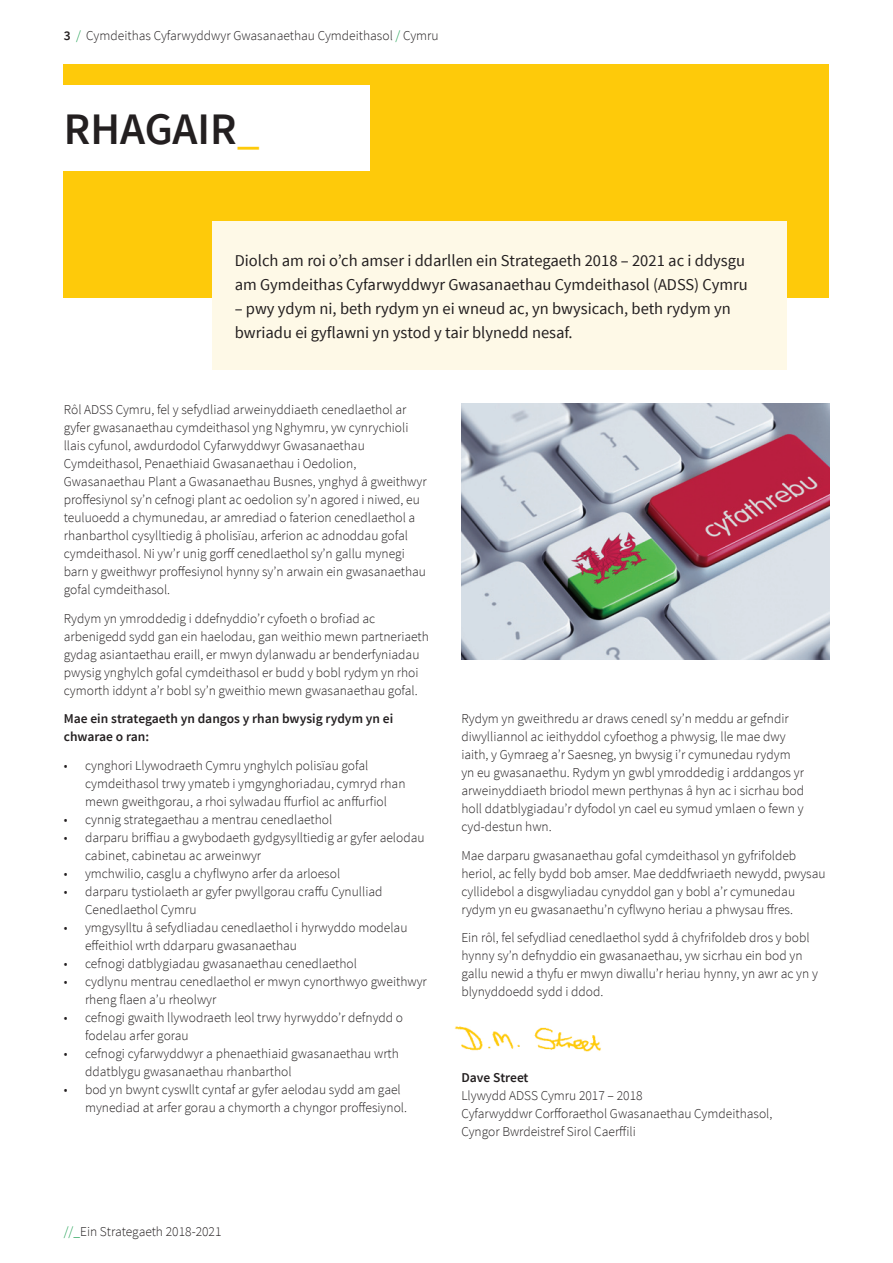
<style>
.page{position:relative;width:893px;height:1263px;background:#fff}
.page>*{position:absolute;margin:0;border:0;box-sizing:border-box;transform-origin:0 0}
.t1{font:600 45px "Source Sans Pro";color:#231f20}
.t2{font:16.5px/24px "Source Sans Pro";color:#231f20}
.t3{font:300 13.5px/18px "Source Sans Pro";color:#231f20}
.t4{font:600 13.5px/18px "Source Sans Pro";color:#231f20}
.s1{font-weight:600}
.s2{color:#119a48}
.s3{color:#feca0a}
</style>
<div class="page">
<div style="left:64px;top:64px;width:765px;height:234px;background:#feca0a"></div>
<div style="left:51px;top:85px;width:319px;height:85px;background:#fff"></div>
<div style="left:213px;top:221px;width:574px;height:149px;background:#fef9e7"></div>
<img style="left:454px;top:1026px;width:147px;height:26px">
<img style="left:461px;top:404px;width:368px;height:255px">
<p class="t3" style="left:64px;top:26px;width:376px"><span class="s1">3</span> <span class="s2">/</span> Cymdeithas Cyfarwyddwyr Gwasanaethau Cymdeithasol <span class="s2">/</span> Cymru</p>
<h1 class="t1" style="left:64px;top:101px;width:197px">Rhagair<span class="s3">_</span></h1>
<p class="t2" style="left:235px;top:249px;width:515px">Diolch am roi o’ch amser i ddarllen ein Strategaeth 2018 – 2021 ac i ddysgu am Gymdeithas Cyfarwyddwyr Gwasanaethau Cymdeithasol (ADSS) Cymru</p>
<p class="t2" style="left:235px;top:297px;width:498px">– pwy ydym ni, beth rydym yn ei wneud ac, yn bwysicach, beth rydym yn bwriadu ei gyflawni yn ystod y tair blynedd nesaf.</p>
<p class="t3" style="left:64px;top:401px;width:364px">Rôl ADSS Cymru, fel y sefydliad arweinyddiaeth cenedlaethol ar gyfer gwasanaethau cymdeithasol yng Nghymru, yw cynrychioli llais cyfunol, awdurdodol Cyfarwyddwyr Gwasanaethau Cymdeithasol, Penaethiaid Gwasanaethau i Oedolion, Gwasanaethau Plant a Gwasanaethau Busnes, ynghyd â gweithwyr proffesiynol sy’n cefnogi plant ac oedolion sy’n agored i niwed, eu teuluoedd a chymunedau, ar amrediad o faterion cenedlaethol a rhanbarthol cysylltiedig â pholisïau, arferion ac adnoddau gofal cymdeithasol. Ni yw’r unig gorff cenedlaethol sy’n gallu mynegi barn y gweithwyr proffesiynol hynny sy’n arwain ein gwasanaethau gofal cymdeithasol.</p>
<p class="t3" style="left:64px;top:609px;width:367px">Rydym yn ymroddedig i ddefnyddio’r cyfoeth o brofiad ac arbenigedd sydd gan ein haelodau, gan weithio mewn partneriaeth gydag asiantaethau eraill, er mwyn dylanwadu ar benderfyniadau pwysig ynghylch gofal cymdeithasol er budd y bobl rydym yn rhoi cymorth iddynt a’r bobl sy’n gweithio mewn gwasanaethau gofal.</p>
<p class="t4" style="left:64px;top:710px;width:331px">Mae ein strategaeth yn dangos y rhan bwysig rydym yn ei chwarae o ran:</p>
<p class="t3" style="left:85px;top:756px;width:322px;text-indent:-21px">• cynghori Llywodraeth Cymru ynghylch polisïau gofal cymdeithasol trwy ymateb i ymgynghoriadau, cymryd rhan mewn gweithgorau, a rhoi sylwadau ffurfiol ac anffurfiol</p>
<p class="t3" style="left:64px;top:810px;width:270px">• cynnig strategaethau a mentrau cenedlaethol</p>
<p class="t3" style="left:85px;top:828px;width:341px;text-indent:-21px">• darparu briffiau a gwybodaeth gydgysylltiedig ar gyfer aelodau cabinet, cabinetau ac arweinwyr</p>
<p class="t3" style="left:64px;top:864px;width:278px">• ymchwilio, casglu a chyflwyno arfer da arloesol</p>
<p class="t3" style="left:85px;top:882px;width:299px;text-indent:-21px">• darparu tystiolaeth ar gyfer pwyllgorau craffu Cynulliad<br>Cenedlaethol Cymru</p>
<p class="t3" style="left:85px;top:918px;width:324px;text-indent:-21px">• ymgysylltu â sefydliadau cenedlaethol i hyrwyddo modelau effeithiol wrth ddarparu gwasanaethau</p>
<p class="t3" style="left:64px;top:954px;width:295px">• cefnogi datblygiadau gwasanaethau cenedlaethol</p>
<p class="t3" style="left:85px;top:972px;width:343px;text-indent:-21px">• cydlynu mentrau cenedlaethol er mwyn cynorthwyo gweithwyr rheng flaen a’u rheolwyr</p>
<p class="t3" style="left:85px;top:1008px;width:320px;text-indent:-21px">• cefnogi gwaith llywodraeth leol trwy hyrwyddo’r defnydd o fodelau arfer gorau</p>
<p class="t3" style="left:85px;top:1044px;width:315px;text-indent:-21px">• cefnogi cyfarwyddwyr a phenaethiaid gwasanaethau wrth ddatblygu gwasanaethau rhanbarthol</p>
<p class="t3" style="left:85px;top:1080px;width:323px;text-indent:-21px">• bod yn bwynt cyswllt cyntaf ar gyfer aelodau sydd am gael mynediad at arfer gorau a chymorth a chyngor proffesiynol.</p>
<p class="t3" style="left:461px;top:710px;width:344px">Rydym yn gweithredu ar draws cenedl sy’n meddu ar gefndir diwylliannol ac ieithyddol cyfoethog a phwysig, lle mae dwy iaith, y Gymraeg a’r Saesneg, yn bwysig i’r cymunedau rydym yn eu gwasanaethu. Rydym yn gwbl ymroddedig i arddangos yr arweinyddiaeth briodol mewn perthynas â hyn ac i sicrhau bod holl ddatblygiadau’r dyfodol yn cael eu symud ymlaen o fewn y cyd-destun hwn.</p>
<p class="t3" style="left:461px;top:846px;width:366px">Mae darparu gwasanaethau gofal cymdeithasol yn gyfrifoldeb heriol, ac felly bydd bob amser. Mae deddfwriaeth newydd, pwysau cyllidebol a disgwyliadau cynyddol gan y bobl a’r cymunedau rydym yn eu gwasanaethu’n cyflwyno heriau a phwysau ffres.</p>
<p class="t3" style="left:461px;top:929px;width:358px">Ein rôl, fel sefydliad cenedlaethol sydd â chyfrifoldeb dros y bobl hynny sy’n defnyddio ein gwasanaethau, yw sicrhau ein bod yn gallu newid a thyfu er mwyn diwallu’r heriau hynny, yn awr ac yn y blynyddoedd sydd i ddod.</p>
<p class="t4" style="left:461px;top:1068px;width:69px">Dave Street</p>
<p class="t3" style="left:461px;top:1086px;width:312px">Llywydd ADSS Cymru 2017 – 2018<br>Cyfarwyddwr Corfforaethol Gwasanaethau Cymdeithasol,<br>Cyngor Bwrdeistref Sirol Caerffili</p>
<p class="t3" style="left:64px;top:1223px;width:159px"><span class="s2">//_</span>Ein Strategaeth 2018-2021</p>
</div>
